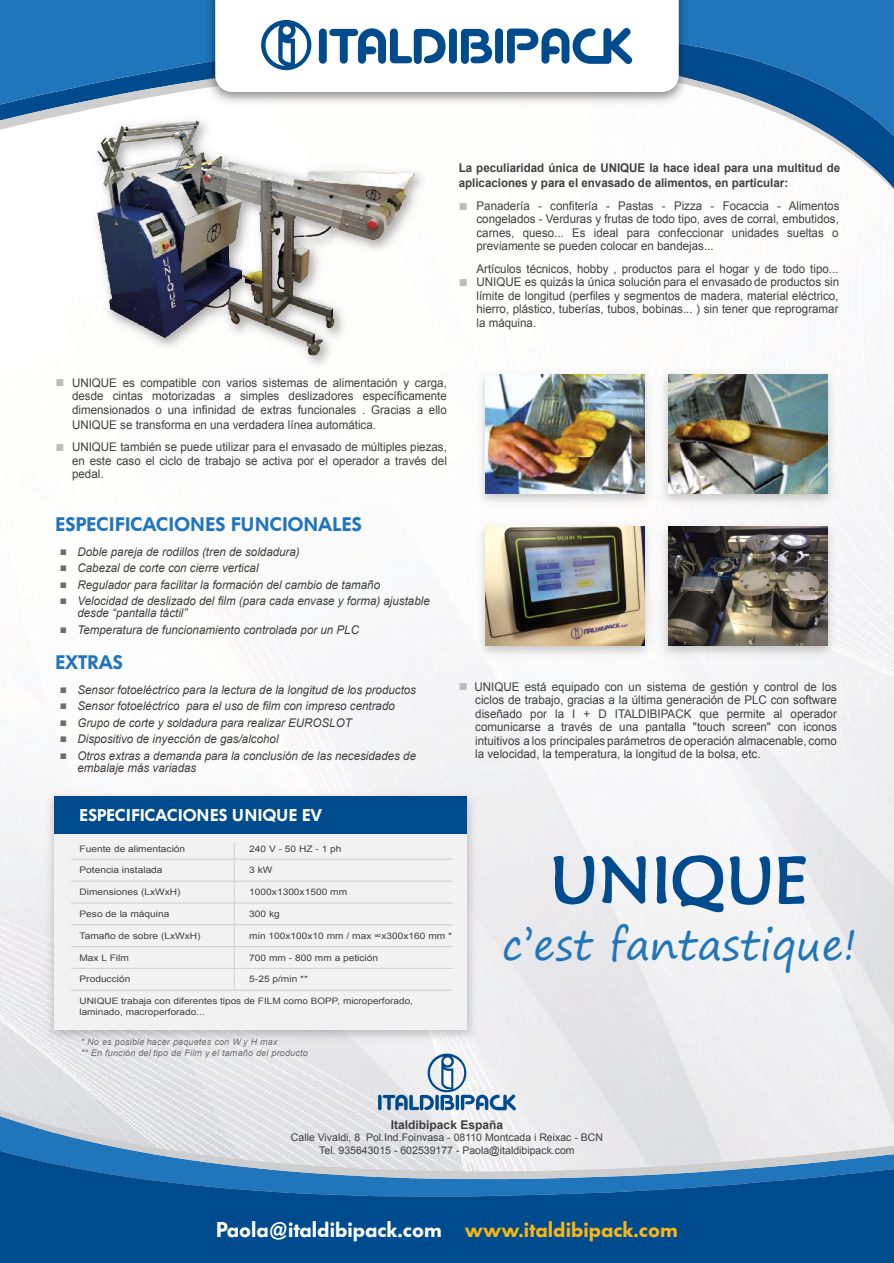
<style>
.page{position:relative;width:894px;height:1263px;background:#fff}
.page>*{position:absolute;margin:0;border:0;box-sizing:border-box;transform-origin:0 0}
.t1{font:42px "Segoe Print";color:#2075bb}
.t2{font:600 21.3px "Futura BQ";color:#fff}
.t3{font:600 19.5px "Futura BQ";color:#2075bb}
.t4{font:600 16.95px "Futura BQ";letter-spacing:.02em;color:#fff}
.t5{font:15px "Arial";color:#bdbdbf}
.t6{font:12px/13.5px "Arial";color:#413f40;text-align:justify;scale:.96 1}
.t7{font:italic 12px/16.5px "Arial";color:#413f40;scale:.96 1}
.t8{font:700 12px/15px "Arial";color:#413f40;scale:.96 1}
.t9{font:700 12px "Arial";color:#413f40}
.t10{font:12px/16.5px "Arial";color:#6e6e70;text-align:justify}
.t11{font:italic 12px/16.5px "Arial";color:#6e6e70;text-align:justify}
.t12{font:10.5px/12.6px "Arial";color:#413f40;text-align:center}
.t13{font:9px "Arial";color:#413f40;scale:1.13 1}
.t14{font:italic 9px/10.5px "Arial";letter-spacing:.02em;color:#6e6e70}
.t15{font:8.85px/10.9px "Arial";color:#413f40;scale:1.13 1}
.s1{font-size:15px;color:#bdbdbf}
.s2{color:#f7b617}
</style>
<div class="page">
<img style="left:0;top:399px;width:893px;height:467px">
<svg style="left:0;top:0;width:893px;height:189px"></svg>
<svg style="left:0;top:866px;width:893px;height:76px;fill:#ebebed"></svg>
<svg style="left:0;top:942px;width:893px;height:321px;background:#93b0ca"></svg>
<img style="left:205px;top:0;width:484px;height:107px">
<svg style="left:215px;top:0;width:463px;height:92px"></svg>
<img style="left:45px;top:790px;width:432px;height:253px">
<div style="left:54px;top:796px;width:413px;height:233px;background:#f3f2f2"></div>
<hr style="left:71px;top:859px;width:381px;height:1px;background:#d4d3d4">
<hr style="left:71px;top:881px;width:381px;height:1px;background:#d4d3d4">
<hr style="left:71px;top:902px;width:381px;height:1px;background:#d4d3d4">
<hr style="left:71px;top:924px;width:381px;height:1px;background:#d4d3d4">
<hr style="left:71px;top:946px;width:381px;height:1px;background:#d4d3d4">
<hr style="left:71px;top:968px;width:381px;height:1px;background:#d4d3d4">
<hr style="left:71px;top:990px;width:381px;height:1px;background:#d4d3d4">
<div style="left:54px;top:796px;width:413px;height:37px;background:#004b8d"></div>
<hr style="left:234px;top:842px;width:1px;height:148px;background:#d4d3d4">
<img style="left:657px;top:521px;width:179px;height:138px">
<img style="left:668px;top:526px;width:158px;height:119px">
<img style="left:476px;top:521px;width:177px;height:138px">
<img style="left:485px;top:526px;width:159px;height:119px">
<img style="left:476px;top:373px;width:177px;height:135px">
<img style="left:485px;top:375px;width:159px;height:119px">
<img style="left:657px;top:371px;width:179px;height:137px">
<img style="left:668px;top:375px;width:158px;height:119px">
<svg style="left:672px;top:855px;width:51px;height:57px"></svg>
<svg style="left:601px;top:854px;width:44px;height:50px"></svg>
<svg style="left:553px;top:856px;width:41px;height:48px;background:#85a5c3"></svg>
<svg style="left:729px;top:856px;width:41px;height:49px"></svg>
<svg style="left:778px;top:856px;width:28px;height:48px"></svg>
<svg style="left:655px;top:856px;width:11px;height:48px"></svg>
<img style="left:69px;top:93px;width:357px;height:268px">
<hr style="left:378px;top:1095px;width:3px;height:15px;background:#004b8d;border-radius:2px">
<svg style="left:382px;top:1053px;width:133px;height:57px"></svg>
<p class="t8" style="left:458px;top:161px;width:399px">La peculiaridad única de UNIQUE la hace ideal para una multitud de aplicaciones y para el envasado de alimentos, en particular:</p>
<p class="t5" style="left:458px;top:199px;width:11px">■</p>
<p class="t6" style="left:476px;top:200px;width:379px">Panadería - confitería - Pastas - Pizza - Focaccia - Alimentos congelados - Verduras y frutas de todo tipo, aves de corral, embutidos, carnes, queso... Es ideal para confeccionar unidades sueltas o previamente se pueden colocar en bandejas...</p>
<p class="t6" style="left:476px;top:263px;width:379px">Artículos técnicos, hobby , productos para el hogar y de todo tipo...<br>UNIQUE es quizás la única solución para el envasado de productos sin límite de longitud (perfiles y segmentos de madera, material eléctrico, hierro, plástico, tuberías, tubos, bobinas... ) sin tener que reprogramar la máquina.</p>
<p class="t5" style="left:458px;top:275px;width:11px">■</p>
<p class="t5" style="left:55px;top:375px;width:11px">■</p>
<p class="t5" style="left:55px;top:440px;width:11px">■</p>
<p class="t6" style="left:72px;top:377px;width:392px">UNIQUE es compatible con varios sistemas de alimentación y carga, desde cintas motorizadas a simples deslizadores específicamente dimensionados o una infinidad de extras funcionales . Gracias a ello</p>
<p class="t6" style="left:72px;top:414px;width:392px;line-height:22.5px">UNIQUE se transforma en una verdadera línea automática.<br>UNIQUE también se puede utilizar para el envasado de múltiples piezas,</p>
<p class="t6" style="left:72px;top:455px;width:392px">en este caso el ciclo de trabajo se activa por el operador a través del pedal.</p>
<h3 class="t3" style="left:55px;top:515px;width:308px">ESPECIFICACIONES FUNCIONALES</h3>
<p class="t10" style="left:60px;top:544px;width:9px">■ ■ ■ ■</p>
<p class="t10" style="left:60px;top:622px;width:9px">■</p>
<p class="t7" style="left:77px;top:544px;width:368px">Doble pareja de rodillos (tren de soldadura)<br>Cabezal de corte con cierre vertical<br>Regulador para facilitar la formación del cambio de tamaño Velocidad de deslizado del film (para cada envase y forma) ajustable</p>
<p class="t7" style="left:77px;top:606px;width:295px">desde “pantalla táctil”<br>Temperatura de funcionamiento controlada por un PLC</p>
<h3 class="t3" style="left:55px;top:653px;width:69px">EXTRAS</h3>
<p class="t11" style="left:60px;top:682px;width:9px">■ ■ ■ ■ ■</p>
<p class="t7" style="left:77px;top:682px;width:354px">Sensor fotoeléctrico para la lectura de la longitud de los productos Sensor fotoeléctrico para el uso de film con impreso centrado Grupo de corte y soldadura para realizar EUROSLOT<br>Dispositivo de inyección de gas/alcohol<br>Otros extras a demanda para la conclusión de las necesidades de</p>
<p class="t7" style="left:77px;top:760px;width:125px">embalaje más variadas</p>
<p class="t6" style="left:475px;top:681px;width:378px;text-indent:-17px"><span class="s1">■</span> UNIQUE está equipado con un sistema de gestión y control de los ciclos de trabajo, gracias a la última generación de PLC con software diseñado por la I + D ITALDIBIPACK que permite al operador comunicarse a través de una pantalla "touch screen" con iconos intuitivos a los principales parámetros de operación almacenable, como la velocidad, la temperatura, la longitud de la bolsa, etc.</p>
<h3 class="t4" style="left:79px;top:807px;width:244px">ESPECIFICACIONES UNIQUE EV</h3>
<p class="t13" style="left:249px;top:845px;width:83px">240V-50HZ-1ph</p>
<p class="t13" style="left:249px;top:867px;width:22px">3 kW</p>
<p class="t13" style="left:249px;top:889px;width:88px">1000x1300x1500 mm</p>
<p class="t13" style="left:249px;top:910px;width:29px">300 kg</p>
<p class="t13" style="left:249px;top:932px;width:181px">min 100x100x10 mm / max ∞x300x160 mm *</p>
<p class="t13" style="left:249px;top:954px;width:115px">700 mm - 800 mm a petición</p>
<p class="t13" style="left:249px;top:976px;width:53px">5-25 p/min **</p>
<p class="t13" style="left:79px;top:845px;width:95px">Fuente de alimentación</p>
<p class="t13" style="left:79px;top:867px;width:75px">Potencia instalada</p>
<p class="t13" style="left:79px;top:889px;width:91px">Dimensiones (LxWxH)</p>
<p class="t13" style="left:79px;top:910px;width:81px">Peso de la máquina</p>
<p class="t13" style="left:79px;top:932px;width:109px">Tamaño de sobre (LxWxH)</p>
<p class="t13" style="left:79px;top:954px;width:45px">Max L Film</p>
<p class="t13" style="left:79px;top:976px;width:46px">Producción</p>
<p class="t15" style="left:79px;top:996px;width:296px">UNIQUE trabaja con diferentes tipos de FILM como BOPP, microperforado, laminado, macroperforado...</p>
<p class="t14" style="left:81px;top:1037px;width:228px">* No es posible hacer paquetes con W y H max<br>** En función del tipo de Film y el tamaño del producto</p>
<h1 class="t1" style="left:502px;top:924px;width:356px">c’est fantastique!</h1>
<p class="t9" style="left:391px;top:1120px;width:114px">Italdibipack España</p>
<p class="t12" style="left:291px;top:1132px;width:313px">Calle Vivaldi, 8 Pol.Ind.Foinvasa - 08110 Montcada i Reixac - BCN<br>Tel. 935643015 - 602539177 - Paola@italdibipack.com</p>
<h2 class="t2" style="left:216px;top:1220px;width:463px">Paola@italdibipack.com <span class="s2">www.italdibipack.com</span></h2>
</div>
